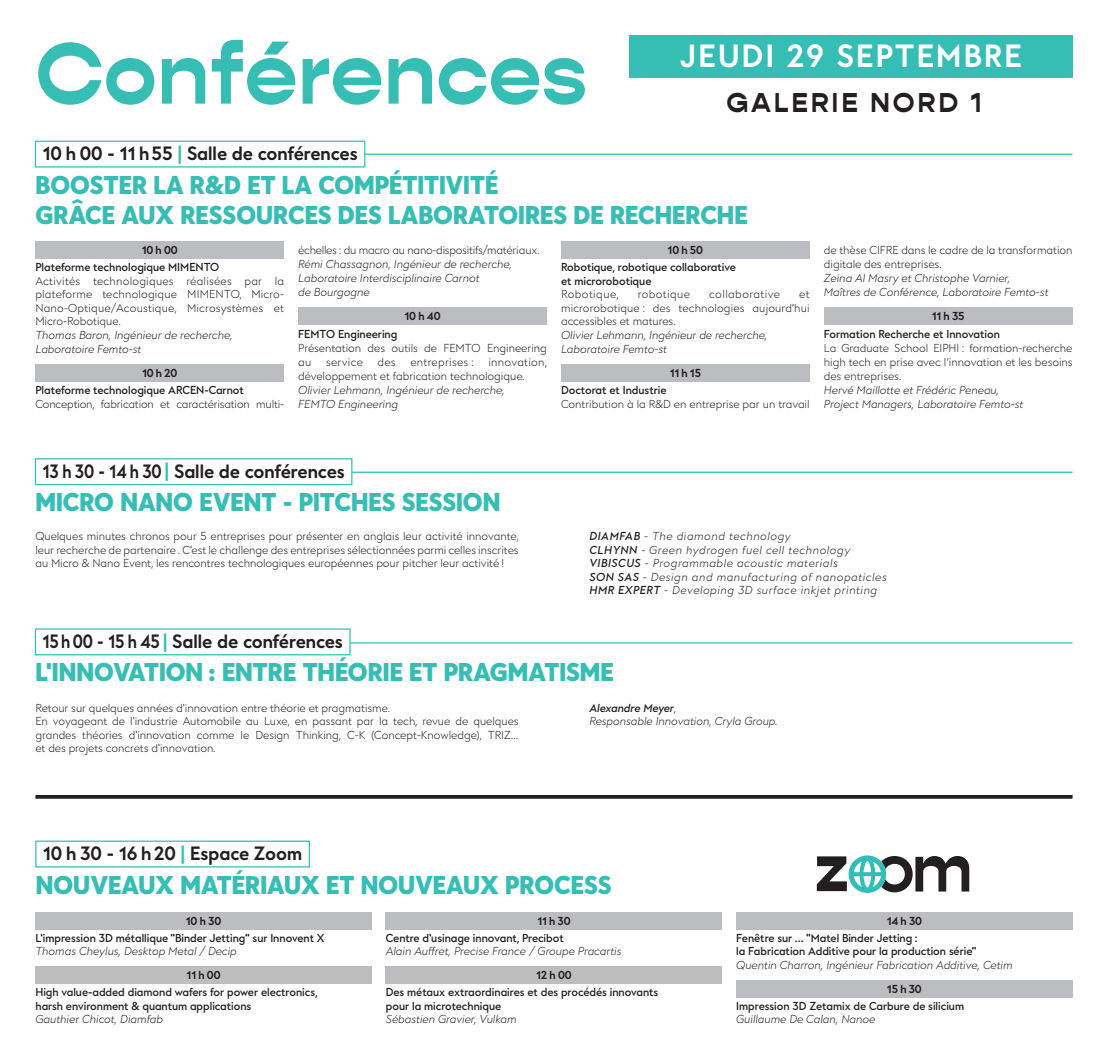
<style>
.page{position:relative;width:1108px;height:1063px;background:#fff}
.page>*{position:absolute;margin:0;border:0;box-sizing:border-box;transform-origin:0 0}
.t1{font:700 87.5px "Gopher";color:#36beb5}
.t2{font:700 31.25px "Diglu";letter-spacing:.075em;color:#fff}
.t3{font:700 27.5px "Gopher";letter-spacing:.1em;color:#231f20}
.t4{font:900 25px/30px "Diglu";color:#36beb5}
.t5{font:700 18.75px "Diglu";color:#231f20;scale:.89 1}
.t6{font:700 18.75px "Diglu";color:#231f20}
.t7{font:300 11.25px/13.5px "Diglu";color:#231f20;text-align:justify}
.t8{font:italic 300 11.25px/14px "Diglu";color:#231f20}
.t9{font:500 11.25px/13.5px "Diglu";color:#231f20}
.t10{font:italic 300 11.25px/13.5px "Diglu";letter-spacing:.05em;color:#231f20}
.t11{font:700 11.25px "Diglu";color:#231f20}
.t12{font:300 11.25px "Diglu";letter-spacing:-.02em;color:#231f20}
.t13{font:300 11.25px "Diglu";letter-spacing:.04em;color:#231f20}
.t14{font:300 11.25px "Diglu";letter-spacing:.03em;color:#231f20}
.s1{color:#36beb5}
.s2{font-weight:500}
</style>
<div class="page">
<div style="left:35px;top:458px;width:317px;height:27px;border:1px solid #36beb5"></div>
<div style="left:35px;top:628px;width:315px;height:27px;border:1px solid #36beb5"></div>
<div style="left:35px;top:241px;width:249px;height:18px;background:#bcbdc0"></div>
<div style="left:35px;top:364px;width:249px;height:18px;background:#bcbdc0"></div>
<div style="left:298px;top:308px;width:249px;height:17px;background:#bcbdc0"></div>
<div style="left:561px;top:241px;width:248px;height:18px;background:#bcbdc0"></div>
<div style="left:561px;top:364px;width:248px;height:18px;background:#bcbdc0"></div>
<div style="left:823px;top:308px;width:249px;height:17px;background:#bcbdc0"></div>
<div style="left:629px;top:35px;width:443px;height:43px;background:#36beb5"></div>
<div style="left:35px;top:141px;width:330px;height:27px;border:1px solid #36beb5"></div>
<div style="left:35px;top:912px;width:336px;height:17px;background:#bcbdc0"></div>
<div style="left:35px;top:967px;width:336px;height:17px;background:#bcbdc0"></div>
<div style="left:386px;top:912px;width:336px;height:17px;background:#bcbdc0"></div>
<div style="left:386px;top:967px;width:336px;height:17px;background:#bcbdc0"></div>
<div style="left:736px;top:912px;width:336px;height:17px;background:#bcbdc0"></div>
<div style="left:736px;top:980px;width:336px;height:18px;background:#bcbdc0"></div>
<div style="left:35px;top:841px;width:275px;height:27px;border:1px solid #36beb5"></div>
<svg style="left:816px;top:855px;width:153px;height:38px"></svg>
<svg style="left:35px;top:795px;width:1037px;height:4px;background:#2c2e2f"></svg>
<hr style="left:365px;top:154px;width:707px;height:1px;background:#36beb5">
<hr style="left:352px;top:472px;width:720px;height:1px;background:#36beb5">
<hr style="left:350px;top:642px;width:722px;height:2px;background:#36beb5">
<h1 class="t1" style="left:35px;top:21px;width:553px">Conférences</h1>
<h2 class="t2" style="left:680px;top:35px;width:343px">JEUDI 29 SEPTEMBRE</h2>
<h3 class="t3" style="left:726px;top:86px;width:257px">GALERIE NORD 1</h3>
<h3 class="t6" style="left:43px;top:141px;width:316px">10 h 00 - 11 h55 <span class="s1">|</span> Salle de conférences</h3>
<h3 class="t4" style="left:35px;top:172px;width:713px">BOOSTER LA R&amp;D ET LA COMPÉTITIVITÉ<br>GRÂCE AUX RESSOURCES DES LABORATOIRES DE RECHERCHE</h3>
<p class="t11" style="left:142px;top:242px;width:38px">10 h 00</p>
<p class="t9" style="left:35px;top:261px;width:185px">Plateforme technologique MIMENTO</p>
<p class="t7" style="left:35px;top:275px;width:250px">Activités technologiques réalisées par la plateforme technologique MIMENTO, Micro-Nano-Optique/Acoustique, Microsystèmes et Micro-Robotique.</p>
<p class="t8" style="left:35px;top:329px;width:199px;line-height:13.6px">Thomas Baron, Ingénieur de recherche,<br>Laboratoire Femto-st</p>
<p class="t11" style="left:142px;top:365px;width:37px">10 h 20</p>
<p class="t9" style="left:35px;top:384px;width:210px">Plateforme technologique ARCEN-Carnot</p>
<p class="t7" style="left:35px;top:398px;width:250px">Conception, fabrication et caractérisation multi-</p>
<p class="t12" style="left:298px;top:243px;width:243px">échelles : du macro au nano-dispositifs/matériaux.</p>
<p class="t8" style="left:298px;top:258px;width:215px">Rémi Chassagnon, Ingénieur de recherche,<br>Laboratoire Interdisciplinaire Carnot<br>de Bourgogne</p>
<p class="t11" style="left:404px;top:309px;width:38px">10 h 40</p>
<p class="t9" style="left:298px;top:328px;width:101px">FEMTO Engineering</p>
<p class="t7" style="left:298px;top:341px;width:250px;line-height:14px">Présentation des outils de FEMTO Engineering au</p>
<p class="t14" style="left:326px;top:354px;width:38px">service</p>
<p class="t7" style="left:377px;top:356px;width:20px">des</p>
<p class="t14" style="left:410px;top:354px;width:65px">entreprises :</p>
<p class="t7" style="left:298px;top:355px;width:250px;line-height:14px;text-indent:190px">innovation, développement et fabrication technologique.</p>
<p class="t8" style="left:298px;top:383px;width:208px">Olivier Lehmann, Ingénieur de recherche,<br>FEMTO Engineering</p>
<p class="t11" style="left:667px;top:242px;width:37px">10 h 50</p>
<p class="t9" style="left:561px;top:261px;width:176px">Robotique, robotique collaborative et microrobotique</p>
<p class="t13" style="left:561px;top:287px;width:59px">Robotique,</p>
<p class="t13" style="left:637px;top:287px;width:54px">robotique</p>
<p class="t13" style="left:709px;top:287px;width:72px">collaborative</p>
<p class="t7" style="left:561px;top:288px;width:250px;text-indent:238px">et microrobotique : des technologies aujourd'hui accessibles et matures.</p>
<p class="t8" style="left:561px;top:329px;width:208px;line-height:13.6px">Olivier Lehmann, Ingénieur de recherche,<br>Laboratoire Femto-st</p>
<p class="t11" style="left:669px;top:365px;width:33px">11 h 15</p>
<p class="t9" style="left:561px;top:384px;width:107px">Doctorat et Industrie</p>
<p class="t7" style="left:561px;top:398px;width:250px">Contribution à la R&amp;D en entreprise par un travail</p>
<p class="t7" style="left:823px;top:244px;width:250px;line-height:14px">de thèse CIFRE dans le cadre de la transformation digitale des entreprises.</p>
<p class="t8" style="left:823px;top:272px;width:226px">Zeina Al Masry et Christophe Varnier,<br>Maîtres de Conférence, Laboratoire Femto-st</p>
<p class="t11" style="left:931px;top:309px;width:34px">11 h 35</p>
<p class="t9" style="left:823px;top:328px;width:177px">Formation Recherche et Innovation</p>
<p class="t7" style="left:823px;top:341px;width:250px;line-height:14px">La Graduate School EIPHI : formation-recherche high tech en prise avec l’innovation et les besoins des entreprises.</p>
<p class="t8" style="left:823px;top:383px;width:201px">Hervé Maillotte et Frédéric Peneau,<br>Project Managers, Laboratoire Femto-st</p>
<h3 class="t5" style="left:43px;top:458px;width:341px">13 h 30 - 14 h 30 <span class="s1">|</span> Salle de conférences</h3>
<h3 class="t4" style="left:35px;top:489px;width:466px">MICRO NANO EVENT - PITCHES SESSION</h3>
<p class="t7" style="left:35px;top:530px;width:484px">Quelques minutes chronos pour 5 entreprises pour présenter en anglais leur activité innovante, leur recherche de partenaire . C'est le challenge des entreprises sélectionnées parmi celles inscrites au Micro &amp; Nano Event, les rencontres technologiques européennes pour pitcher leur activité !</p>
<p class="t10" style="left:589px;top:530px;width:299px"><span class="s2">DIAMFAB</span> - The diamond technology<br><span class="s2">CLHYNN</span> - Green hydrogen fuel cell technology <span class="s2">VIBISCUS</span> - Programmable acoustic materials<br><span class="s2">SON SAS</span> - Design and manufacturing of nanopaticles <span class="s2">HMR EXPERT</span> - Developing 3D surface inkjet printing</p>
<h3 class="t5" style="left:43px;top:629px;width:339px">15h00 - 15 h 45 <span class="s1">|</span> Salle de conférences</h3>
<h3 class="t4" style="left:35px;top:659px;width:579px">L'INNOVATION : ENTRE THÉORIE ET PRAGMATISME</h3>
<p class="t7" style="left:35px;top:702px;width:484px;text-align:left">Retour sur quelques années d'innovation entre théorie et pragmatisme.<br>En voyageant de l'industrie Automobile au Luxe, en passant par la tech, revue de quelques grandes théories d'innovation comme le Design Thinking, C-K (Concept-Knowledge), TRIZ... et des projets concrets d'innovation.</p>
<p class="t8" style="left:589px;top:702px;width:190px;line-height:13.5px"><span class="s2">Alexandre Meyer</span>,<br>Responsable Innovation, Cryla Group.</p>
<h3 class="t6" style="left:43px;top:841px;width:261px">10 h 30 - 16 h20 <span class="s1">|</span> Espace Zoom</h3>
<h3 class="t4" style="left:36px;top:872px;width:577px">NOUVEAUX MATÉRIAUX ET NOUVEAUX PROCESS</h3>
<p class="t11" style="left:186px;top:913px;width:37px">10 h 30</p>
<p class="t9" style="left:35px;top:932px;width:290px">L'impression 3D métallique "Binder Jetting" sur Innovent X</p>
<p class="t8" style="left:35px;top:945px;width:203px">Thomas Cheylus, Desktop Metal / Decip</p>
<p class="t11" style="left:186px;top:968px;width:35px">11 h 00</p>
<p class="t9" style="left:35px;top:986px;width:284px">High value-added diamond wafers for power electronics, harsh environment &amp; quantum applications</p>
<p class="t8" style="left:35px;top:1013px;width:129px">Gauthier Chicot, Diamfab</p>
<p class="t11" style="left:537px;top:913px;width:35px">11 h 30</p>
<p class="t9" style="left:386px;top:932px;width:179px">Centre d'usinage innovant, Precibot</p>
<p class="t8" style="left:386px;top:945px;width:237px">Alain Auffret, Precise France / Groupe Pracartis</p>
<p class="t11" style="left:536px;top:968px;width:37px">12 h 00</p>
<p class="t9" style="left:386px;top:986px;width:274px">Des métaux extraordinaires et des procédés innovants pour la microtechnique</p>
<p class="t8" style="left:386px;top:1013px;width:132px">Sébastien Gravier, Vulkam</p>
<p class="t11" style="left:886px;top:913px;width:37px">14 h 30</p>
<p class="t9" style="left:736px;top:932px;width:242px">Fenêtre sur ... "Matel Binder Jetting :<br>la Fabrication Additive pour la production série"</p>
<p class="t8" style="left:736px;top:958px;width:278px">Quentin Charron, Ingénieur Fabrication Additive, Cetim</p>
<p class="t11" style="left:886px;top:981px;width:36px">15 h 30</p>
<p class="t9" style="left:736px;top:1000px;width:229px">Impression 3D Zetamix de Carbure de silicium</p>
<p class="t8" style="left:736px;top:1013px;width:141px">Guillaume De Calan, Nanoe</p>
</div>
